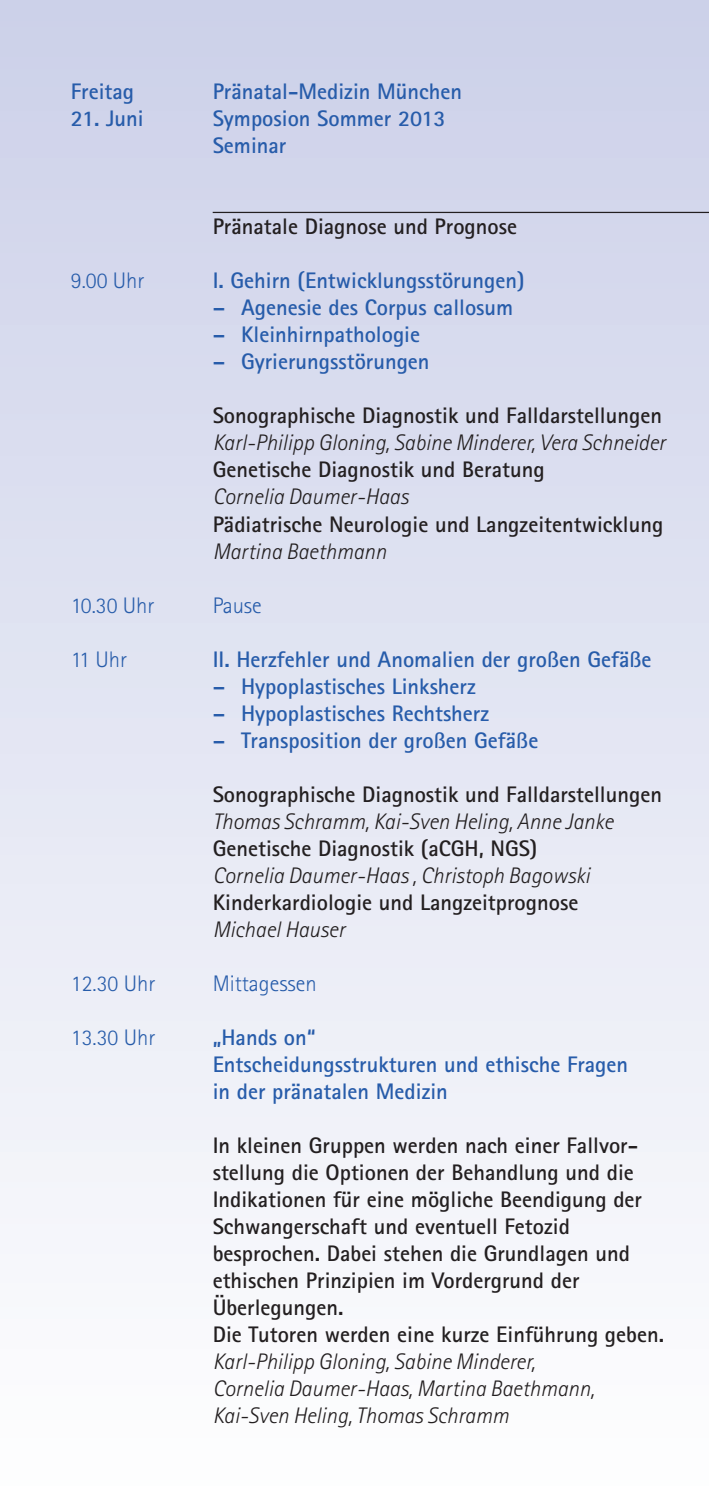
<style>
.page{position:relative;width:709px;height:1489px;background:#fff}
.page>*{position:absolute;margin:0;border:0;box-sizing:border-box;transform-origin:0 0}
.t1{font:700 22.5px/27px "Rotis Sans Serif";color:#231f20}
.t2{font:700 22.5px/27px "Rotis Sans Serif";color:#275caa}
.t3{font:italic 300 22.5px/27px "Rotis Sans Serif";color:#231f20}
.t4{font:300 22.5px "Rotis Sans Serif";color:#275caa}
</style>
<div class="page">
<div style="left:0;top:0;width:709px;height:1488px;background:linear-gradient(to bottom,#ccd0e9,#fdfefe)"></div>
<hr style="left:213px;top:212px;width:496px;height:1px;background:#231f20">
<p class="t2" style="left:71px;top:80px;width:65px">Freitag</p>
<p class="t2" style="left:213px;top:80px;width:251px">Pränatal-Medizin München</p>
<p class="t2" style="left:71px;top:107px;width:74px">21. Juni</p>
<p class="t2" style="left:213px;top:107px;width:234px">Symposion Sommer 2013<br>Seminar</p>
<p class="t1" style="left:213px;top:215px;width:306px">Pränatale Diagnose und Prognose</p>
<p class="t4" style="left:71px;top:273px;width:75px">9.00 Uhr</p>
<p class="t2" style="left:213px;top:269px;width:313px">I. Gehirn (Entwicklungsstörungen)</p>
<p class="t2" style="left:213px;top:296px;width:302px">– Agenesie des Corpus callosum</p>
<p class="t2" style="left:213px;top:323px;width:209px">– Kleinhirnpathologie</p>
<p class="t2" style="left:213px;top:350px;width:218px">– Gyrierungsstörungen</p>
<p class="t1" style="left:213px;top:404px;width:451px">Sonographische Diagnostik und Falldarstellungen</p>
<p class="t3" style="left:213px;top:431px;width:454px">Karl-Philipp Gloning, Sabine Minderer, Vera Schneider</p>
<p class="t1" style="left:213px;top:458px;width:333px">Genetische Diagnostik und Beratung</p>
<p class="t3" style="left:213px;top:485px;width:197px">Cornelia Daumer-Haas</p>
<p class="t1" style="left:213px;top:512px;width:452px">Pädiatrische Neurologie und Langzeitentwicklung</p>
<p class="t3" style="left:213px;top:539px;width:175px">Martina Baethmann</p>
<p class="t4" style="left:71px;top:597px;width:85px">10.30 Uhr</p>
<p class="t4" style="left:213px;top:597px;width:51px">Pause</p>
<p class="t4" style="left:71px;top:651px;width:58px">11 Uhr</p>
<p class="t2" style="left:213px;top:647px;width:440px">II. Herzfehler und Anomalien der großen Gefäße</p>
<p class="t2" style="left:213px;top:674px;width:265px">– Hypoplastisches Linksherz</p>
<p class="t2" style="left:213px;top:701px;width:278px">– Hypoplastisches Rechtsherz</p>
<p class="t2" style="left:213px;top:728px;width:327px">– Transposition der großen Gefäße</p>
<p class="t1" style="left:213px;top:782px;width:451px">Sonographische Diagnostik und Falldarstellungen</p>
<p class="t3" style="left:213px;top:809px;width:402px">Thomas Schramm, Kai-Sven Heling, Anne Janke</p>
<p class="t1" style="left:213px;top:836px;width:326px">Genetische Diagnostik (aCGH, NGS)</p>
<p class="t3" style="left:213px;top:863px;width:379px">Cornelia Daumer-Haas , Christoph Bagowski</p>
<p class="t1" style="left:213px;top:890px;width:367px">Kinderkardiologie und Langzeitprognose</p>
<p class="t3" style="left:213px;top:917px;width:134px">Michael Hauser</p>
<p class="t4" style="left:71px;top:975px;width:86px">12.30 Uhr</p>
<p class="t4" style="left:213px;top:975px;width:106px">Mittagessen</p>
<p class="t4" style="left:71px;top:1029px;width:86px">13.30 Uhr</p>
<p class="t2" style="left:213px;top:1025px;width:417px">„Hands on“<br>Entscheidungsstrukturen und ethische Fragen in der pränatalen Medizin</p>
<p class="t1" style="left:213px;top:1133px;width:453px">In kleinen Gruppen werden nach einer Fallvor&shy;stellung die Optionen der Behandlung und die Indikationen für eine mögliche Beendigung der Schwangerschaft und eventuell Fetozid besprochen. Dabei stehen die Grundlagen und ethischen Prinzipien im Vordergrund der Überlegungen.<br>Die Tutoren werden eine kurze Einführung geben.</p>
<p class="t3" style="left:213px;top:1349px;width:383px">Karl-Philipp Gloning, Sabine Minderer,<br>Cornelia Daumer-Haas, Martina Baethmann,<br>Kai-Sven Heling, Thomas Schramm</p>
</div>
